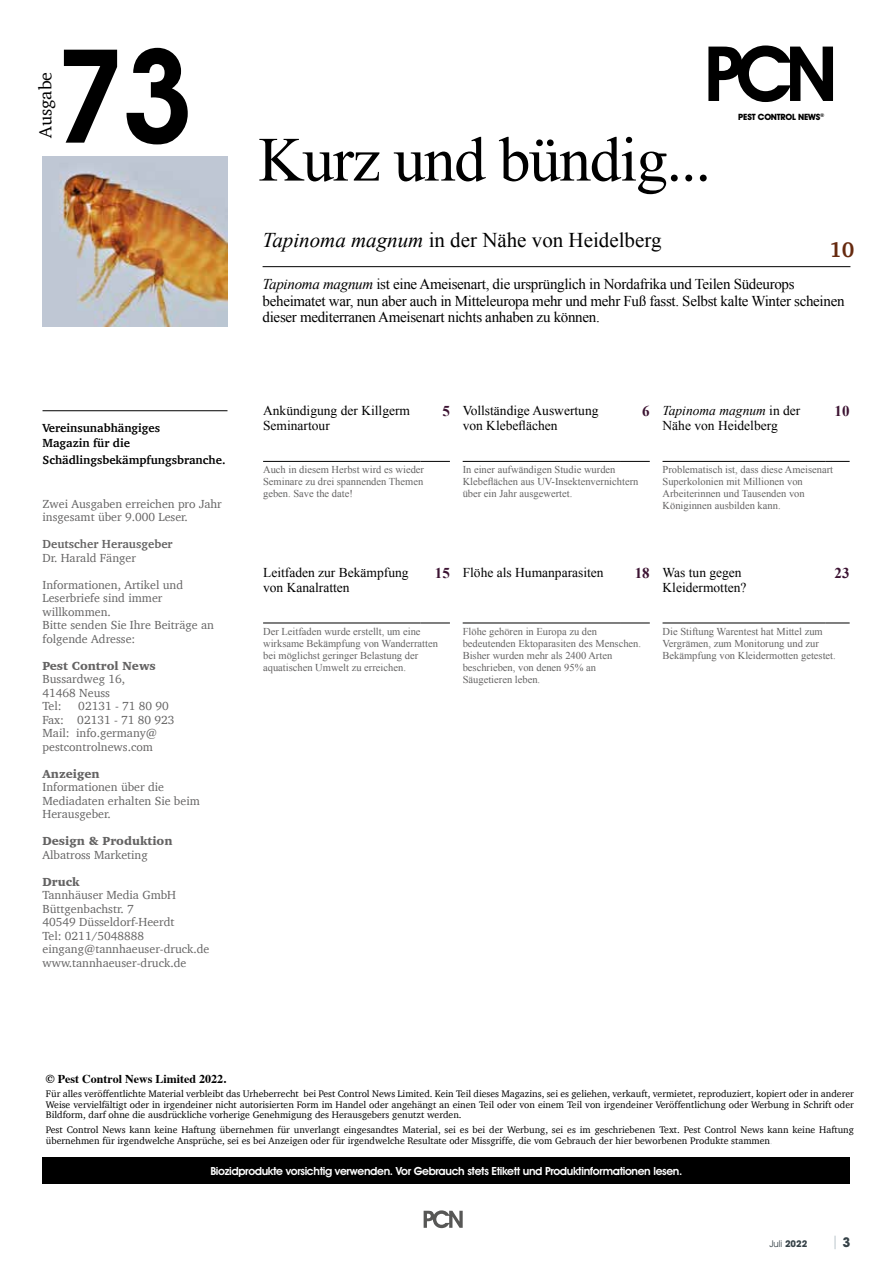
<style>
.page{position:relative;width:893px;height:1263px;background:#fff}
.page>*{position:absolute;margin:0;border:0;box-sizing:border-box;transform-origin:0 0}
.t1{font:600 130.8px "Avant Garde IT Cby BT";color:#000}
.t2{font:600 76.5px "Avant Garde IT Cby BT";color:#000}
.t3{font:63px "Times New Roman";letter-spacing:-.02em;color:#000}
.t4{font:700 21.6px "Charter";color:#662a0f}
.t5{font:21px "Times New Roman";color:#000}
.t6{font:18px "Charter";color:#000}
.t7{font:15px/16.5px "Times New Roman";letter-spacing:-.02em;color:#000}
.t8{font:700 15px "Times New Roman";color:#3c1332}
.t9{font:13.5px/15px "Times New Roman";color:#000}
.t10{font:13.5px "Avant Garde IT Cby BT";color:#a5b3bb}
.t11{font:12px/13.5px "Charter";color:#646363}
.t12{font:700 12px/15px "Charter";color:#000}
.t13{font:900 12px "Charter";color:#646363}
.t14{font:700 12px "Times";color:#000}
.t15{font:700 12px "Charter";color:#646363}
.t16{font:600 11.25px "Avant Garde IT Cby BT";letter-spacing:-.03em;color:#fff}
.t17{font:10.5px/12px "Times New Roman";color:#646363}
.t18{font:9.75px/10.5px "Charter";color:#000;text-align:justify}
.t19{font:9.3px "Avant Garde IT Cby BT";color:#364248}
.t20{font:700 8.7px "Avant Garde IT Cby BT";letter-spacing:-.025em;color:#000}
.t21{font:700 5.1px "Avant Garde IT Cby BT";color:#000}
.s1{font-style:italic}
.s2{font-weight:700;font-size:15px;color:#3c1332}
.s3{font-family:"Times New Roman";font-size:9px;color:#a5b3bb}
.s4{font-weight:700}
.s5{font-weight:700;color:#364248}
</style>
<div class="page">
<hr style="left:263px;top:266px;width:587px;height:1px;background:#000">
<div style="left:43px;top:1158px;width:807px;height:26px;background:#000"></div>
<hr style="left:43px;top:410px;width:184px;height:1px;background:#000">
<img style="left:43px;top:156px;width:184px;height:170px">
<hr style="left:263px;top:461px;width:157px;height:1px;background:#000">
<hr style="left:420px;top:461px;width:30px;height:1px;background:#000">
<hr style="left:463px;top:461px;width:157px;height:1px;background:#000">
<hr style="left:620px;top:461px;width:30px;height:1px;background:#000">
<hr style="left:662px;top:461px;width:163px;height:1px;background:#000">
<svg style="left:825px;top:461px;width:25px;height:1px"></svg>
<hr style="left:263px;top:623px;width:157px;height:1px;background:#000">
<hr style="left:420px;top:623px;width:30px;height:1px;background:#000">
<hr style="left:463px;top:623px;width:157px;height:1px;background:#000">
<hr style="left:620px;top:623px;width:30px;height:1px;background:#000">
<hr style="left:662px;top:623px;width:163px;height:1px;background:#000">
<svg style="left:825px;top:623px;width:25px;height:1px"></svg>
<svg style="left:424px;top:1210px;width:39px;height:18px"></svg>
<h3 class="t6" style="left:30px;top:138px;width:68px;rotate:-90deg">Ausgabe</h3>
<h1 class="t1" style="left:51px;top:18px;width:146px">73</h1>
<p class="t12" style="left:43px;top:421px;width:119px">Vereinsunabhängiges<br>Magazin für die</p>
<p class="t12" style="left:43px;top:452px;width:185px">Schädlingsbekämpfungsbranche.</p>
<p class="t11" style="left:43px;top:497px;width:181px">Zwei Ausgaben erreichen pro Jahr insgesamt über 9.000 Leser.</p>
<p class="t15" style="left:43px;top:534px;width:132px">Deutscher Herausgeber</p>
<p class="t11" style="left:43px;top:551px;width:95px">Dr. Harald Fänger</p>
<p class="t11" style="left:43px;top:578px;width:173px">Informationen, Artikel und<br>Leserbriefe sind immer willkommen.<br>Bitte senden Sie Ihre Beiträge an folgende Adresse:</p>
<p class="t13" style="left:43px;top:658px;width:115px">Pest Control News</p>
<p class="t11" style="left:43px;top:672px;width:84px">Bussardweg 16,<br>41468 Neuss<br>Tel:</p>
<p class="t11" style="left:43px;top:699px;width:134px;text-indent:36px">02131 - 71 80 90<br>Fax: 02131 - 71 80 923<br>Mail: info.germany@ pestcontrolnews.com</p>
<p class="t13" style="left:43px;top:766px;width:59px">Anzeigen</p>
<p class="t11" style="left:43px;top:780px;width:159px">Informationen über die<br>Mediadaten erhalten Sie beim<br>Herausgeber.</p>
<p class="t13" style="left:43px;top:834px;width:132px">Design &amp; Produktion</p>
<p class="t11" style="left:43px;top:848px;width:107px">Albatross Marketing</p>
<p class="t13" style="left:43px;top:874px;width:39px">Druck</p>
<p class="t11" style="left:43px;top:888px;width:168px">Tannhäuser Media GmbH<br>Büttgenbachstr. 7<br>40549 Düsseldorf-Heerdt<br>Tel: 0211/5048888 eingang@tannhaeuser-druck.de www.tannhaeuser-druck.de</p>
<h2 class="t2" style="left:704px;top:28px;width:135px">PCN</h2>
<p class="t20" style="left:738px;top:112px;width:84px">PEST CONTROL NEWS</p>
<p class="t21" style="left:820px;top:112px;width:6px">®</p>
<h3 class="t3" style="left:258px;top:117px;width:454px">Kurz und bündig...</h3>
<h3 class="t5" style="left:263px;top:226px;width:400px"><span class="s1">Tapinoma magnum</span> in der Nähe von Heidelberg</h3>
<p class="t7" style="left:263px;top:276px;width:583px"><span class="s1">Tapinoma magnum</span> ist eine Ameisenart, die ursprünglich in Nordafrika und Teilen Südeurops beheimatet war, nun aber auch in Mitteleuropa mehr und mehr Fuß fasst. Selbst kalte Winter scheinen dieser mediterranen Ameisenart nichts anhaben zu können.</p>
<h3 class="t4" style="left:829px;top:231px;width:27px">10</h3>
<h3 class="t9" style="left:263px;top:403px;width:148px">Ankündigung der Killgerm<br>Seminartour</h3>
<h3 class="t9" style="left:463px;top:403px;width:137px;text-indent:-20px"><span class="s2">5</span> Vollständige Auswertung von Klebeflächen</h3>
<h3 class="t9" style="left:642px;top:403px;width:160px;text-align:center"><span class="s2">6</span> <span class="s1">Tapinoma magnum</span> in der<br>Nähe von Heidelberg</h3>
<h3 class="t8" style="left:835px;top:401px;width:16px">10</h3>
<p class="t17" style="left:263px;top:463px;width:162px;text-align:justify">Auch in diesem Herbst wird es wieder Seminare zu drei spannenden Themen geben. Save the date!</p>
<p class="t17" style="left:463px;top:463px;width:177px">In einer aufwändigen Studie wurden<br>Klebeflächen aus UV-Insektenvernichtern über ein Jahr ausgewertet.</p>
<p class="t17" style="left:662px;top:463px;width:172px">Problematisch ist, dass diese Ameisenart Superkolonien mit Millionen von Arbeiterinnen und Tausenden von Königinnen ausbilden kann.</p>
<h3 class="t9" style="left:263px;top:565px;width:147px">Leitfaden zur Bekämpfung von Kanalratten</h3>
<h3 class="t9" style="left:435px;top:565px;width:170px"><span class="s2">15</span> Flöhe als Humanparasiten</h3>
<h3 class="t9" style="left:662px;top:565px;width:85px;text-indent:-28px"><span class="s2">18</span> Was tun gegen<br>Kleidermotten?</h3>
<h3 class="t8" style="left:835px;top:562px;width:16px">23</h3>
<p class="t17" style="left:263px;top:625px;width:176px">Der Leitfaden wurde erstellt, um eine wirksame Bekämpfung von Wanderratten bei möglichst geringer Belastung der aquatischen Umwelt zu erreichen.</p>
<p class="t17" style="left:463px;top:625px;width:180px">Flöhe gehören in Europa zu den bedeutenden Ektoparasiten des Menschen.<br>Bisher wurden mehr als 2400 Arten beschrieben, von denen 95% an<br>Säugetieren leben.</p>
<p class="t17" style="left:662px;top:625px;width:175px">Die Stiftung Warentest hat Mittel zum<br>Vergrämen, zum Monitorung und zur<br>Bekämpfung von Kleidermotten getestet.</p>
<p class="t14" style="left:46px;top:1067px;width:182px">© Pest Control News Limited 2022.</p>
<p class="t18" style="left:46px;top:1088px;width:809px">Für alles veröffentlichte Material verbleibt das Urheberrecht bei Pest Control News Limited. Kein Teil dieses Magazins, sei es geliehen, verkauft, vermietet, reproduziert, kopiert oder in anderer Weise vervielfältigt oder in irgendeiner nicht autorisierten Form im Handel oder angehängt an einen Teil oder von einem Teil von irgendeiner Veröffentlichung oder Werbung in Schrift oder Bildform, darf ohne die ausdrückliche vorherige Genehmigung des Herausgebers genutzt werden.</p>
<p class="t18" style="left:46px;top:1124px;width:809px;line-height:11.2px">Pest Control News kann keine Haftung übernehmen für unverlangt eingesandtes Material, sei es bei der Werbung, sei es im geschriebenen Text. Pest Control News kann keine Haftung übernehmen für irgendwelche Ansprüche, sei es bei Anzeigen oder für irgendwelche Resultate oder Missgriffe, die vom Gebrauch der hier beworbenen Produkte stammen<span class="s3">.</span></p>
<p class="t16" style="left:211px;top:1164px;width:473px">Biozidprodukte vorsichtig verwenden. Vor Gebrauch stets Etikett und Produktinformationen lesen.</p>
<p class="t19" style="left:769px;top:1238px;width:39px">Juli <span class="s4">2022</span></p>
<h3 class="t10" style="left:832px;top:1233px;width:20px">| <span class="s5">3</span></h3>
</div>
